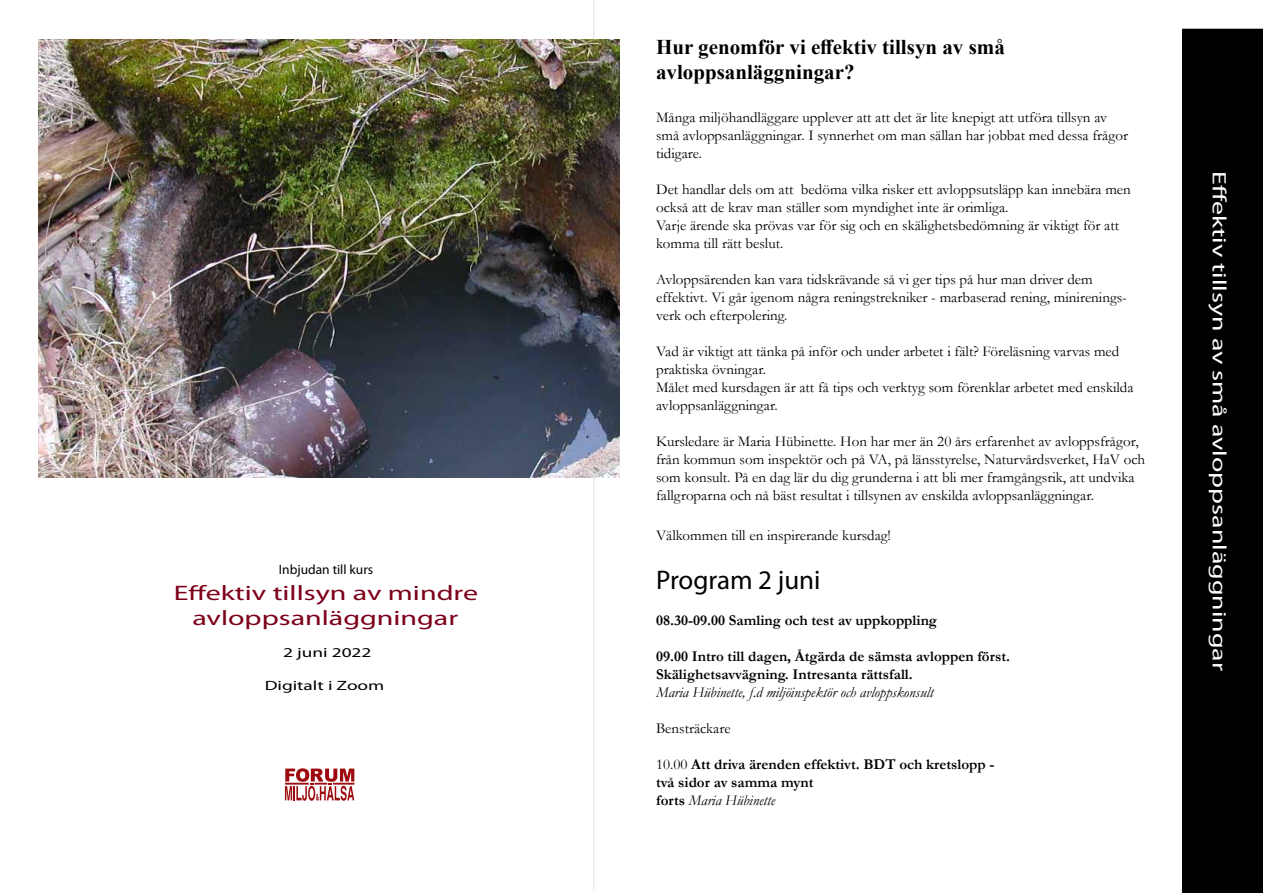
<style>
.page{position:relative;width:1263px;height:893px;background:#fff}
.page>*{position:absolute;margin:0;border:0;box-sizing:border-box;transform-origin:0 0}
.t1{font:27px "Myriad Pro";color:#000}
.t2{font:700 21px/25.2px "Times New Roman";color:#000}
.t3{font:21px/25.2px "Myriad Pro";color:#7d001a;text-align:center;scale:1.43 1}
.t4{font:19.5px "Myriad Pro";color:#fff;scale:1.43 1}
.t5{font:15px/18px "Garamond";color:#000}
.t6{font:700 15px/18px "Garamond";color:#000}
.t7{font:italic 15px "Garamond";color:#000}
.t8{font:13.5px "Myriad Pro";color:#000;scale:1.43 1}
.t9{font:13.5px "Myriad Pro";color:#000}
.s1{font-weight:400}
.s2{font-weight:400;font-style:italic}
</style>
<div class="page">
<svg style="left:285px;top:768px;width:69px;height:33px"></svg>
<hr style="left:594px;top:0;width:1px;height:891px;background:#e1e1e1">
<div style="left:1182px;top:29px;width:81px;height:864px;background:#000"></div>
<img style="left:38px;top:40px;width:581px;height:438px">
<p class="t9" style="left:279px;top:561px;width:96px">Inbjudan till kurs</p>
<h2 class="t3" style="left:174px;top:580px;width:214px">Effektiv tillsyn av mindre avloppsanläggningar</h2>
<p class="t8" style="left:283px;top:644px;width:63px">2 juni 2022</p>
<p class="t8" style="left:265px;top:677px;width:85px">Digitalt i Zoom</p>
<h2 class="t2" style="left:656px;top:34px;width:350px">Hur genomför vi effektiv tillsyn av små avloppsanläggningar?</h2>
<p class="t5" style="left:656px;top:108px;width:473px">Många miljöhandläggare upplever att att det är lite knepigt att utföra tillsyn av små avloppsanläggningar. I synnerhet om man sällan har jobbat med dessa frågor tidigare.</p>
<p class="t5" style="left:656px;top:180px;width:476px">Det handlar dels om att bedöma vilka risker ett avloppsutsläpp kan innebära men också att de krav man ställer som myndighet inte är orimliga.<br>Varje ärende ska prövas var för sig och en skälighetsbedömning är viktigt för att komma till rätt beslut.</p>
<p class="t5" style="left:656px;top:270px;width:472px">Avloppsärenden kan vara tidskrävande så vi ger tips på hur man driver dem effektivt. Vi går igenom några reningstrekniker - marbaserad rening, minirenings&shy;verk och efterpolering.</p>
<p class="t5" style="left:656px;top:342px;width:479px">Vad är viktigt att tänka på inför och under arbetet i fält? Föreläsning varvas med praktiska övningar.<br>Målet med kursdagen är att få tips och verktyg som förenklar arbetet med enskilda avloppsanläggningar.</p>
<p class="t5" style="left:656px;top:432px;width:491px">Kursledare är Maria Hübinette. Hon har mer än 20 års erfarenhet av avloppsfrågor, från kommun som inspektör och på VA, på länsstyrelse, Naturvårdsverket, HaV och som konsult. På en dag lär du dig grunderna i att bli mer framgångsrik, att undvika fallgroparna och nå bäst resultat i tillsynen av enskilda avloppsanläggningar.</p>
<p class="t5" style="left:656px;top:526px;width:236px">Välkommen till en inspirerande kursdag!</p>
<h1 class="t1" style="left:656px;top:563px;width:166px">Program 2 juni</h1>
<p class="t6" style="left:656px;top:611px;width:282px">08.30-09.00 Samling och test av uppkoppling</p>
<p class="t6" style="left:656px;top:647px;width:355px">09.00 Intro till dagen, Åtgärda de sämsta avloppen först.<br>Skälighetsavvägning. Intresanta rättsfall.</p>
<p class="t7" style="left:656px;top:682px;width:279px">Maria Hübinette, f.d miljöinspektör och avloppskonsult</p>
<p class="t5" style="left:656px;top:718px;width:76px">Bensträckare</p>
<p class="t6" style="left:656px;top:755px;width:340px"><span class="s1">10.00</span> Att driva ärenden effektivt. BDT och kretslopp - två sidor av samma mynt<br>forts <span class="s2">Maria Hübinette</span></p>
<h3 class="t4" style="left:1231px;top:171px;width:351px;rotate:90deg">Effektiv tillsyn av små avloppsanläggningar</h3>
</div>
